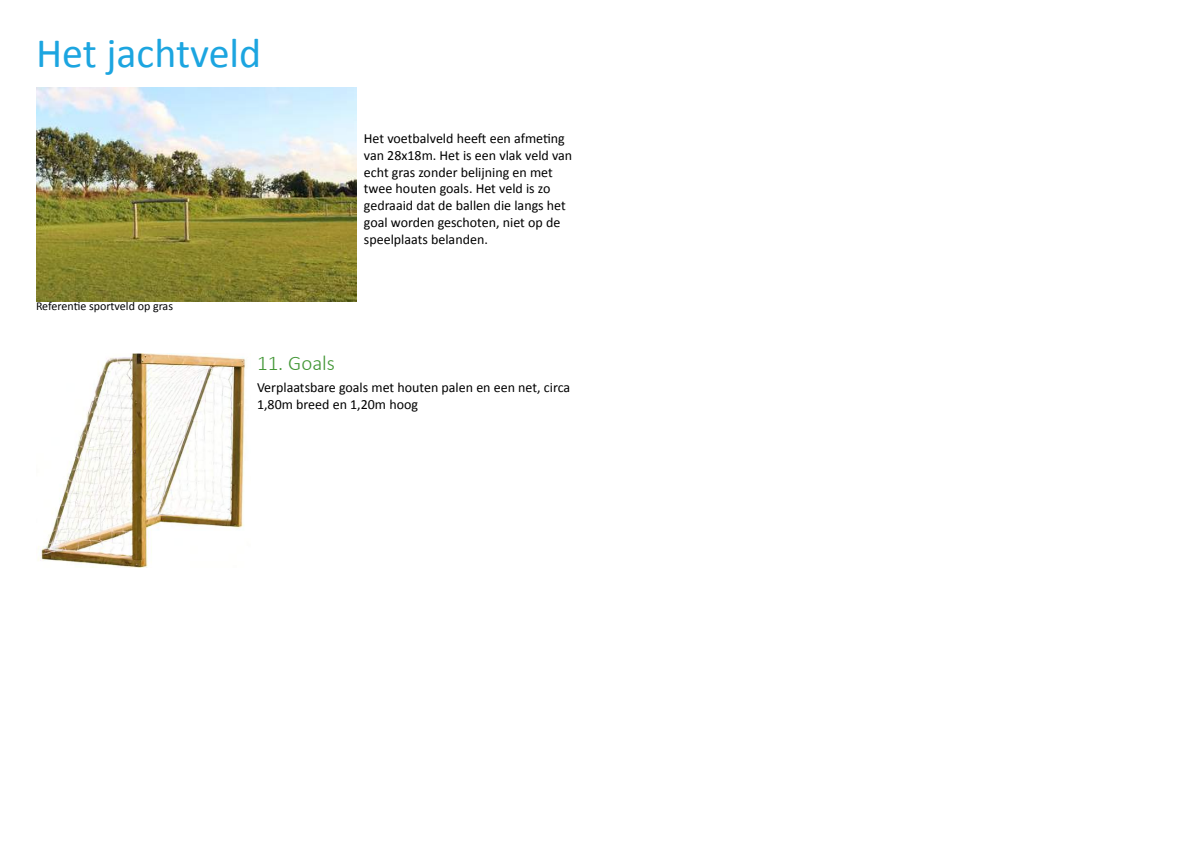
<style>
.page{position:relative;width:1191px;height:842px;background:#fff}
.page>*{position:absolute;margin:0;border:0;box-sizing:border-box;transform-origin:0 0}
.t1{font:42px "Calibri";color:#1ca5e0}
.t2{font:300 21px "Calibri";color:#429635}
.t3{font:14px/16.8px "Calibri";color:#000}
.t4{font:12px "Calibri";color:#020203}
</style>
<div class="page">
<img style="left:36px;top:88px;width:321px;height:213px">
<img style="left:38px;top:353px;width:208px;height:214px">
<h1 class="t1" style="left:36px;top:27px;width:227px">Het jachtveld</h1>
<p class="t4" style="left:36px;top:299px;width:139px">Referentie sportveld op gras</p>
<p class="t3" style="left:364px;top:130px;width:210px">Het voetbalveld heeft een afmeting van 28x18m. Het is een vlak veld van echt gras zonder belijning en met twee houten goals. Het veld is zo gedraaid dat de ballen die langs het goal worden geschoten, niet op de speelplaats belanden.</p>
<h2 class="t2" style="left:257px;top:349px;width:79px">11. Goals</h2>
<p class="t3" style="left:257px;top:379px;width:315px">Verplaatsbare goals met houten palen en een net, circa<br>1,80m breed en 1,20m hoog</p>
</div>
